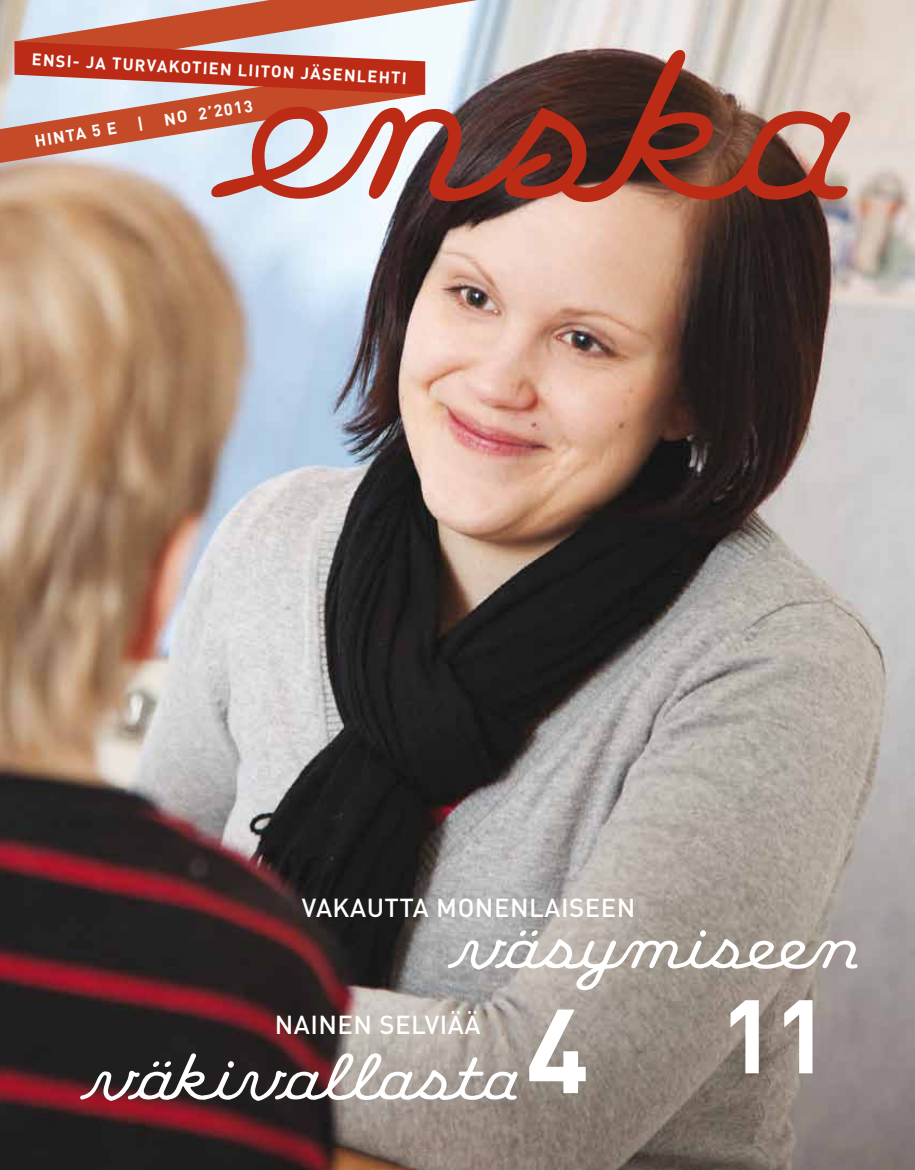
<style>
.page{position:relative;width:915px;height:1170px;background:#fff}
.page>*{position:absolute;margin:0;border:0;box-sizing:border-box;transform-origin:0 0}
.t1{font:700 117.3px "DIN";color:#fff}
.t2{font:700 102.6px "DIN";color:#fff}
.t3{font:65.1px "Alright";color:#fff}
.t4{font:64.5px "Alright";color:#fff}
.t5{font:500 25.8px "DIN";letter-spacing:.02em;color:#fff}
.t6{font:700 16.5px "DIN";color:#fff}
</style>
<div class="page">
<img style="left:0;top:0;width:914px;height:1169px">
<svg style="left:0;top:61px;width:208px;height:102px;background:#cf9b91"></svg>
<svg style="left:14px;top:0;width:463px;height:94px;background:#cf9288"></svg>
<svg style="left:208px;top:46px;width:652px;height:165px;background:#a26f67"></svg>
<svg style="left:138px;top:116px;width:5px;height:15px"></svg>
<p class="t6" style="left:32px;top:48px;width:377px;rotate:3deg">ensi- ja turvakotien liiton jäsenlehti</p>
<p class="t6" style="left:33px;top:130px;width:84px;rotate:-9deg">hinta 5 e</p>
<p class="t6" style="left:162px;top:108px;width:91px;rotate:-9deg">No 2’2013</p>
<h3 class="t5" style="left:302px;top:890px;width:335px">VAKAUTTA MONENLAISEEN</h3>
<h3 class="t4" style="left:449px;top:901px;width:407px">väsymiseen</h3>
<h2 class="t2" style="left:719px;top:967px;width:111px">11</h2>
<h3 class="t5" style="left:274px;top:1007px;width:207px">NAINEN SELVIÄÄ</h3>
<h1 class="t1" style="left:525px;top:972px;width:65px">4</h1>
<h3 class="t3" style="left:82px;top:1032px;width:433px">väkivallasta</h3>
</div>
